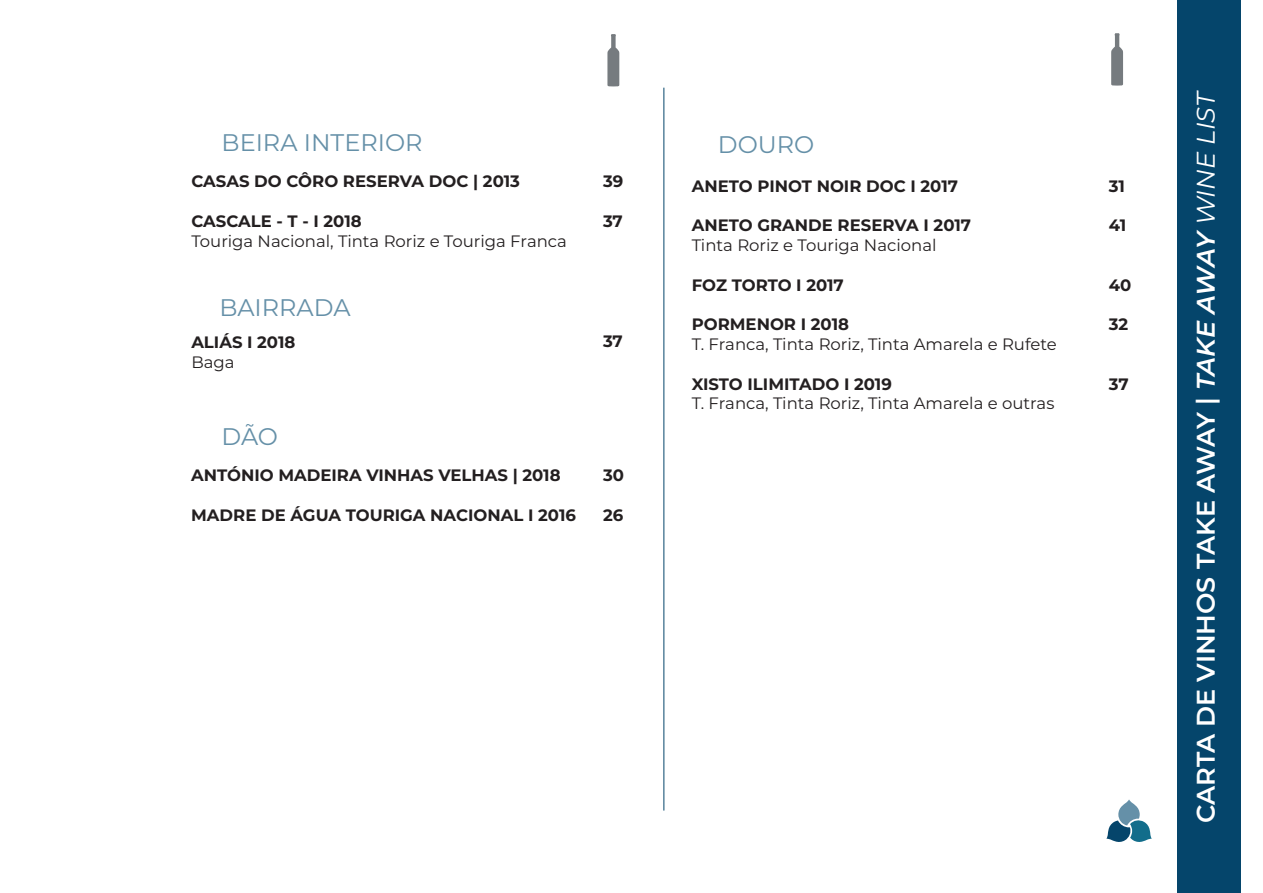
<style>
.page{position:relative;width:1263px;height:893px;background:#fff}
.page>*{position:absolute;margin:0;border:0;box-sizing:border-box;transform-origin:0 0}
.t1{font:600 25.5px "Montserrat";letter-spacing:-.01em;color:#fff}
.t2{font:24px "Montserrat";color:#6590a8}
.t3{font:700 16.5px "Montserrat";color:#231f20}
.t4{font:16.5px "Montserrat";color:#231f20}
.s1{font-style:italic}
.s2{font-weight:400;font-style:italic}
</style>
<div class="page">
<div style="left:1177px;top:0;width:63px;height:892px;background:#05456b"></div>
<svg style="left:1106px;top:799px;width:46px;height:43px"></svg>
<svg style="left:1111px;top:33px;width:12px;height:53px"></svg>
<svg style="left:607px;top:34px;width:12px;height:52px"></svg>
<hr style="left:663px;top:88px;width:1px;height:722px;background:#05456b">
<h2 class="t2" style="left:222px;top:126px;width:202px">BEIRA INTERIOR</h2>
<p class="t3" style="left:191px;top:169px;width:330px">CASAS DO CÔRO RESERVA DOC | 2013</p>
<p class="t3" style="left:191px;top:209px;width:172px">CASCALE - T - I 2018</p>
<p class="t4" style="left:191px;top:229px;width:377px">Touriga Nacional, Tinta Roriz e Touriga Franca</p>
<h2 class="t2" style="left:219px;top:291px;width:133px">BAIRRADA</h2>
<p class="t3" style="left:191px;top:331px;width:106px">ALIÁS I 2018</p>
<p class="t4" style="left:191px;top:351px;width:45px">Baga</p>
<h2 class="t2" style="left:221px;top:420px;width:58px">DÃO</h2>
<p class="t3" style="left:191px;top:463px;width:371px">ANTÓNIO MADEIRA VINHAS VELHAS | 2018</p>
<p class="t3" style="left:191px;top:503px;width:386px">MADRE DE ÁGUA TOURIGA NACIONAL I 2016</p>
<p class="t3" style="left:603px;top:169px;width:22px">39</p>
<p class="t3" style="left:603px;top:209px;width:21px">37</p>
<p class="t3" style="left:603px;top:330px;width:21px">37</p>
<p class="t3" style="left:603px;top:463px;width:22px">30</p>
<p class="t3" style="left:603px;top:503px;width:22px">26</p>
<h2 class="t2" style="left:718px;top:128px;width:98px">DOURO</h2>
<p class="t3" style="left:692px;top:174px;width:268px">ANETO PINOT NOIR DOC I 2017</p>
<p class="t3" style="left:692px;top:213px;width:281px">ANETO GRANDE RESERVA I 2017</p>
<p class="t4" style="left:692px;top:234px;width:246px">Tinta Roriz e Touriga Nacional</p>
<p class="t3" style="left:692px;top:273px;width:154px">FOZ TORTO I 2017</p>
<p class="t3" style="left:692px;top:312px;width:159px">PORMENOR I 2018</p>
<p class="t4" style="left:692px;top:333px;width:367px">T. Franca, Tinta Roriz, Tinta Amarela e Rufete</p>
<p class="t3" style="left:692px;top:372px;width:202px">XISTO ILIMITADO I 2019</p>
<p class="t4" style="left:692px;top:392px;width:364px">T. Franca, Tinta Roriz, Tinta Amarela e outras</p>
<p class="t3" style="left:1109px;top:174px;width:18px">31</p>
<p class="t3" style="left:1109px;top:213px;width:19px">41</p>
<p class="t3" style="left:1109px;top:273px;width:24px">40</p>
<p class="t3" style="left:1109px;top:312px;width:21px">32</p>
<p class="t3" style="left:1109px;top:372px;width:21px">37</p>
<h1 class="t1" style="left:1188px;top:823px;width:734px;rotate:-90deg">CARTA DE VINHOS TAKE AWAY | <span class="s1">TAKE AWAY</span> <span class="s2">WINE LIST</span></h1>
</div>
